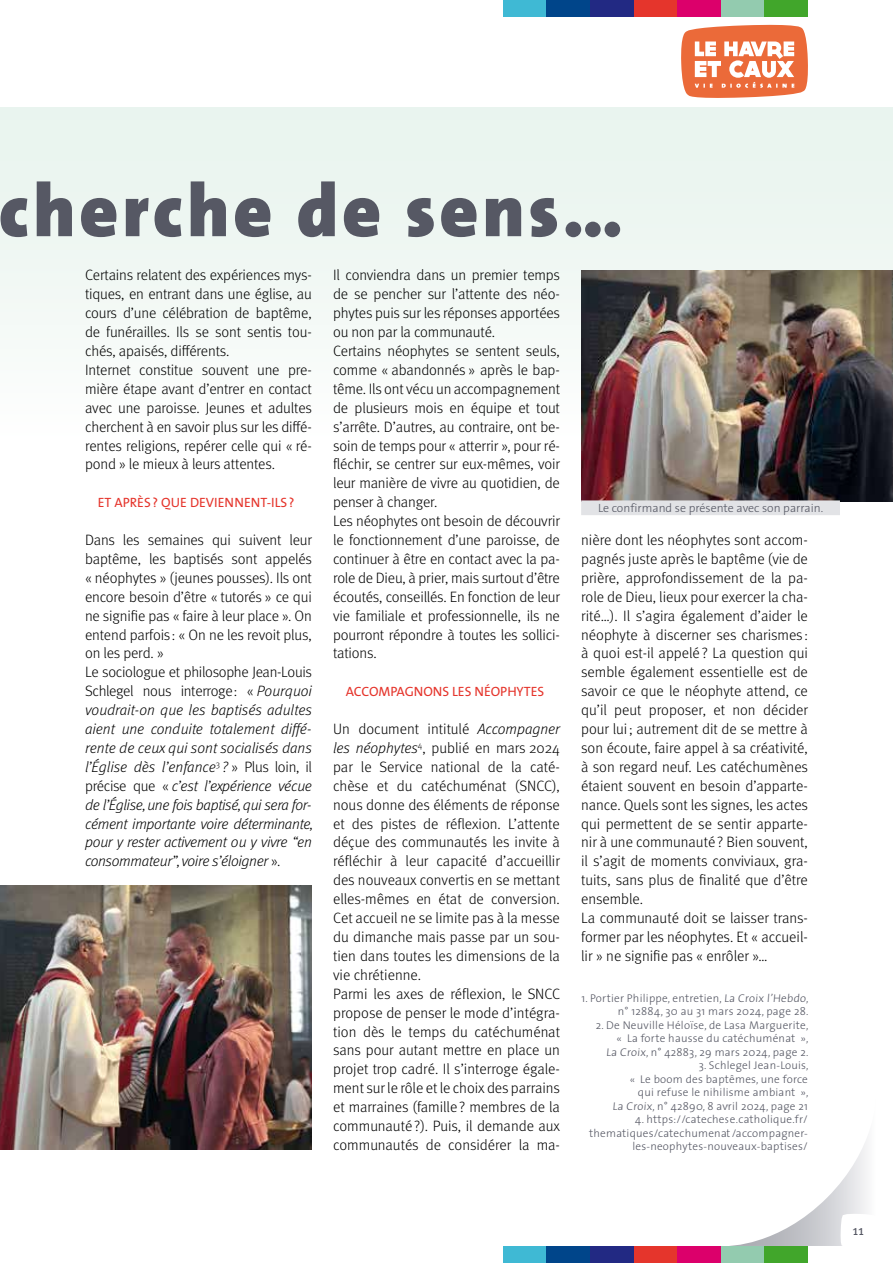
<style>
.page{position:relative;width:893px;height:1263px;background:#fff}
.page>*{position:absolute;margin:0;border:0;box-sizing:border-box;transform-origin:0 0}
.t1{font:900 75px "The Sans";letter-spacing:.05em;color:#565864}
.t2{font:300 15px/18.9px "Meta Pro";letter-spacing:-.01em;color:#000}
.t3{font:13.5px "The Sans Plain";color:#e5352c}
.t4{font:13.5px "Meta Pro";color:#565864}
.t5{font:300 12px "The Sans";color:#565864}
.t6{font:300 11.25px/13.5px "The Sans";letter-spacing:.02em;color:#565864;text-align:right}
.s1{font-style:italic}
</style>
<div class="page">
<div style="left:0;top:108px;width:893px;height:329px;background:linear-gradient(to right,#f3f9f6,#ecf5f0)"></div>
<img style="left:1px;top:885px;width:311px;height:265px">
<img style="left:581px;top:270px;width:312px;height:231px">
<div style="left:581px;top:500px;width:259px;height:15px;background:#e2e3e6"></div>
<svg style="left:730px;top:1140px;width:137px;height:106px"></svg>
<svg style="left:681px;top:24px;width:127px;height:74px"></svg>
<div style="left:503px;top:0;width:43px;height:17px;background:#3fb9d4"></div>
<div style="left:546px;top:0;width:44px;height:17px;background:#00458a"></div>
<div style="left:590px;top:0;width:44px;height:17px;background:#222983"></div>
<div style="left:634px;top:0;width:43px;height:17px;background:#e5352c"></div>
<div style="left:677px;top:0;width:44px;height:17px;background:#dc006b"></div>
<div style="left:721px;top:0;width:44px;height:17px;background:#93cbaf"></div>
<div style="left:764px;top:0;width:44px;height:17px;background:#41a62b"></div>
<div style="left:503px;top:1246px;width:43px;height:17px;background:#3fb9d4"></div>
<div style="left:546px;top:1246px;width:44px;height:17px;background:#00458a"></div>
<div style="left:590px;top:1246px;width:44px;height:17px;background:#222983"></div>
<div style="left:634px;top:1246px;width:43px;height:17px;background:#e5352c"></div>
<div style="left:677px;top:1246px;width:44px;height:17px;background:#dc006b"></div>
<div style="left:721px;top:1246px;width:44px;height:17px;background:#93cbaf"></div>
<div style="left:764px;top:1246px;width:44px;height:17px;background:#41a62b"></div>
<h1 class="t1" style="left:-1px;top:147px;width:626px">cherche de sens…</h1>
<p class="t2" style="left:85px;top:265px;width:228px">Certains relatent des expériences mys&shy;tiques, en entrant dans une église, au cours d’une célébration de baptême, de funérailles. Ils se sont sentis tou&shy;chés, apaisés, différents.<br>Internet constitue souvent une pre&shy;mière étape avant d’entrer en contact avec une paroisse. Jeunes et adultes cherchent à en savoir plus sur les diffé&shy;rentes religions, repérer celle qui « ré&shy;pond » le mieux à leurs attentes.</p>
<p class="t3" style="left:98px;top:491px;width:198px">ET APRÈS? QUE DEVIENNENT-ILS?</p>
<p class="t2" style="left:85px;top:530px;width:228px">Dans les semaines qui suivent leur baptême, les baptisés sont appelés « néophytes » (jeunes pousses). Ils ont encore besoin d’être « tutorés » ce qui ne signifie pas « faire à leur place ». On entend parfois: « On ne les revoit plus, on les perd. »<br>Le sociologue et philosophe Jean-Louis Schlegel nous interroge: « <span class="s1">Pourquoi voudrait-on que les baptisés adultes aient une conduite totalement diffé&shy;rente de ceux qui sont socialisés dans l’Église dès l’enfance</span><sup>3</sup> <span class="s1">?</span> » Plus loin, il précise que « <span class="s1">c’est l’expérience vécue de l’Église, une fois baptisé, qui sera for&shy;cément importante voire déterminante, pour y rester activement ou y vivre “en consommateur”, voire s’éloigner</span> ».</p>
<p class="t2" style="left:333px;top:265px;width:228px">Il conviendra dans un premier temps de se pencher sur l’attente des néo&shy;phytes puis sur les réponses apportées ou non par la communauté.<br>Certains néophytes se sentent seuls, comme « abandonnés » après le bap&shy;tême. Ils ont vécu un accompagnement de plusieurs mois en équipe et tout s’arrête. D’autres, au contraire, ont be&shy;soin de temps pour « atterrir », pour ré&shy;fléchir, se centrer sur eux-mêmes, voir leur manière de vivre au quotidien, de penser à changer.<br>Les néophytes ont besoin de découvrir le fonctionnement d’une paroisse, de continuer à être en contact avec la pa&shy;role de Dieu, à prier, mais surtout d’être écoutés, conseillés. En fonction de leur vie familiale et professionnelle, ils ne pourront répondre à toutes les sollici&shy;tations.</p>
<p class="t3" style="left:346px;top:680px;width:200px">ACCOMPAGNONS LES NÉOPHYTES</p>
<p class="t2" style="left:333px;top:719px;width:229px">Un document intitulé <span class="s1">Accompagner les néophytes</span><sup>4</sup>, publié en mars 2024 par le Service national de la caté&shy;chèse et du catéchuménat (SNCC), nous donne des éléments de réponse et des pistes de réflexion. L’attente déçue des communautés les invite à réfléchir à leur capacité d’accueillir des nouveaux convertis en se mettant elles-mêmes en état de conversion.<br>Cet accueil ne se limite pas à la messe du dimanche mais passe par un sou&shy;tien dans toutes les dimensions de la vie chrétienne.<br>Parmi les axes de réflexion, le SNCC propose de penser le mode d’intégra&shy;tion dès le temps du catéchuménat sans pour autant mettre en place un projet trop cadré. Il s’interroge égale&shy;ment sur le rôle et le choix des parrains et marraines (famille ? membres de la communauté ?). Puis, il demande aux communautés de considérer la ma-</p>
<p class="t5" style="left:598px;top:498px;width:227px">Le confirmand se présente avec son parrain.</p>
<p class="t2" style="left:581px;top:530px;width:228px">nière dont les néophytes sont accom&shy;pagnés juste après le baptême (vie de prière, approfondissement de la pa&shy;role de Dieu, lieux pour exercer la cha&shy;rité…). Il s’agira également d’aider le néophyte à discerner ses charismes : à quoi est-il appelé ? La question qui semble également essentielle est de savoir ce que le néophyte attend, ce qu’il peut proposer, et non décider pour lui ; autrement dit de se mettre à son écoute, faire appel à sa créativité, à son regard neuf. Les catéchumènes étaient souvent en besoin d’apparte&shy;nance. Quels sont les signes, les actes qui permettent de se sentir apparte&shy;nir à une communauté ? Bien souvent, il s’agit de moments conviviaux, gra&shy;tuits, sans plus de finalité que d’être ensemble.<br>La communauté doit se laisser trans&shy;former par les néophytes. Et « accueil&shy;lir » ne signifie pas « enrôler »…</p>
<p class="t6" style="left:581px;top:991px;width:229px">1. Portier Philippe, entretien, La Croix l’Hebdo, n° 12884, 30 au 31 mars 2024, page 28.</p>
<p class="t6" style="left:596px;top:1018px;width:214px">2. De Neuville Héloïse, de Lasa Marguerite, « La forte hausse du catéchuménat »,<br>La Croix, n° 42883, 29 mars 2024, page 2.</p>
<p class="t6" style="left:612px;top:1058px;width:198px">3. Schlegel Jean-Louis,<br>« Le boom des baptêmes, une force qui refuse le nihilisme ambiant »,<br>La Croix, n° 42890, 8 avril 2024, page 21</p>
<p class="t6" style="left:589px;top:1112px;width:220px">4. https://catechese.catholique.fr/ thematiques/catechumenat/accompagner&shy;les-neophytes-nouveaux-baptises/</p>
<p class="t4" style="left:852px;top:1220px;width:13px">11</p>
</div>
